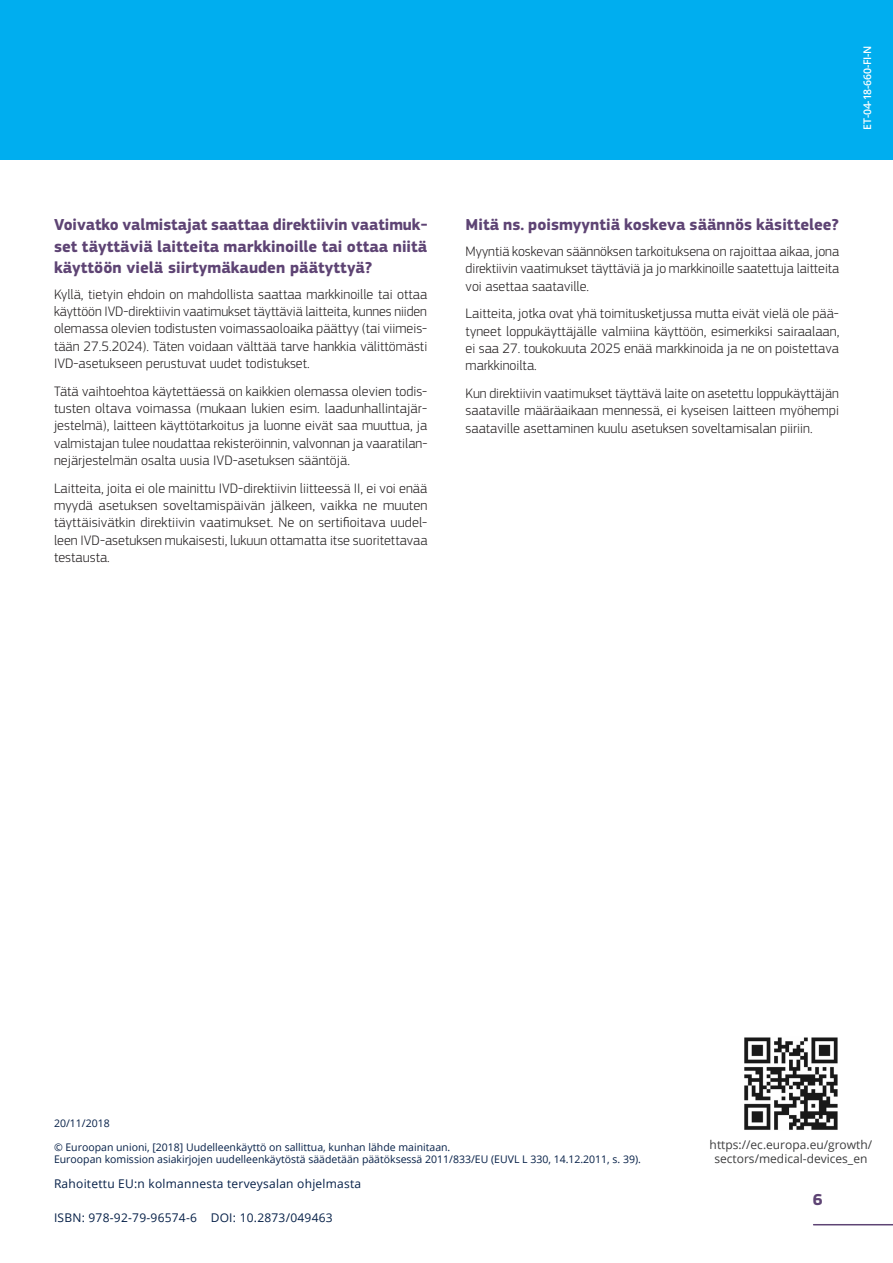
<style>
.page{position:relative;width:893px;height:1263px;background:#fff}
.page>*{position:absolute;margin:0;border:0;box-sizing:border-box;transform-origin:0 0}
.S6_Intertitre{font:700 16.5px/21.5px "EC Square Sans Pro";color:#5e4474;text-align:justify}
.S5_Body{font:300 14.25px/17.2px "EC Square Sans Pro";color:#231f20;text-align:justify}
.t1{font:12px "Open Sans";letter-spacing:.02em;color:#051f47}
.t2{font:12px/13.5px "Open Sans";color:#3e3e3f;text-align:center}
.t3{font:10.5px "Open Sans";color:#051f47}
.t4{font:600 10.5px "Open Sans";letter-spacing:-.02em;color:#fff}
</style>
<div class="page">
<div style="left:0;top:0;width:893px;height:159px;background:#00aeef"></div>
<hr style="left:814px;top:1224px;width:79px;height:1px;background:#5e4474">
<img style="left:744px;top:1037px;width:94px;height:93px">
<p class="S6_Intertitre" style="left:54px;top:215px;width:375px">Voivatko valmistajat saattaa direktiivin vaatimuk&shy;set täyttäviä laitteita markkinoille tai ottaa niitä käyttöön vielä siirtymäkauden päätyttyä?</p>
<p class="S5_Body" style="left:54px;top:286px;width:375px">Kyllä, tietyin ehdoin on mahdollista saattaa markkinoille tai ottaa käyttöön IVD-direktiivin vaatimukset täyttäviä laitteita, kunnes niiden olemassa olevien todistusten voimassaoloaika päättyy (tai viimeis&shy;tään 27.5.2024). Täten voidaan välttää tarve hankkia välittömästi IVD-asetukseen perustuvat uudet todistukset.</p>
<p class="S5_Body" style="left:54px;top:382px;width:375px">Tätä vaihtoehtoa käytettäessä on kaikkien olemassa olevien todis&shy;tusten oltava voimassa (mukaan lukien esim. laadunhallintajär&shy;jestelmä), laitteen käyttötarkoitus ja luonne eivät saa muuttua, ja valmistajan tulee noudattaa rekisteröinnin, valvonnan ja vaaratilan&shy;nejärjestelmän osalta uusia IVD-asetuksen sääntöjä.</p>
<p class="S5_Body" style="left:54px;top:479px;width:375px">Laitteita, joita ei ole mainittu IVD-direktiivin liitteessä II, ei voi enää myydä asetuksen soveltamispäivän jälkeen, vaikka ne muuten täyttäisivätkin direktiivin vaatimukset. Ne on sertifioitava uudel&shy;leen IVD-asetuksen mukaisesti, lukuun ottamatta itse suoritettavaa testausta.</p>
<p class="t4" style="left:860px;top:130px;width:86px;rotate:-90deg">ET-04-18-660-FI-N</p>
<p class="S6_Intertitre" style="left:466px;top:215px;width:375px">Mitä ns. poismyyntiä koskeva säännös käsittelee?</p>
<p class="S5_Body" style="left:466px;top:243px;width:375px">Myyntiä koskevan säännöksen tarkoituksena on rajoittaa aikaa, jona direktiivin vaatimukset täyttäviä ja jo markkinoille saatettuja laitteita voi asettaa saataville.</p>
<p class="S5_Body" style="left:466px;top:305px;width:375px">Laitteita, jotka ovat yhä toimitusketjussa mutta eivät vielä ole pää&shy;tyneet loppukäyttäjälle valmiina käyttöön, esimerkiksi sairaalaan, ei saa 27. toukokuuta 2025 enää markkinoida ja ne on poistettava markkinoilta.</p>
<p class="S5_Body" style="left:466px;top:385px;width:375px">Kun direktiivin vaatimukset täyttävä laite on asetettu loppukäyttäjän saataville määräaikaan mennessä, ei kyseisen laitteen myöhempi saataville asettaminen kuulu asetuksen soveltamisalan piiriin.</p>
<p class="t3" style="left:54px;top:1116px;width:57px">20/11/2018</p>
<p class="t3" style="left:54px;top:1140px;width:398px">© Euroopan unioni, [2018] Uudelleenkäyttö on sallittua, kunhan lähde mainitaan.</p>
<p class="t3" style="left:54px;top:1152px;width:589px">Euroopan komission asiakirjojen uudelleenkäytöstä säädetään päätöksessä 2011/833/EU (EUVL L 330, 14.12.2011, s. 39).</p>
<p class="t1" style="left:54px;top:1175px;width:309px">Rahoitettu EU:n kolmannesta terveysalan ohjelmasta</p>
<p class="t1" style="left:54px;top:1209px;width:280px">ISBN: 978-92-79-96574-6 DOI: 10.2873/049463</p>
<p class="t2" style="left:710px;top:1138px;width:164px">https://ec.europa.eu/growth/ sectors/medical-devices_en</p>
<p class="S6_Intertitre" style="left:813px;top:1189px;width:11px">6</p>
</div>
